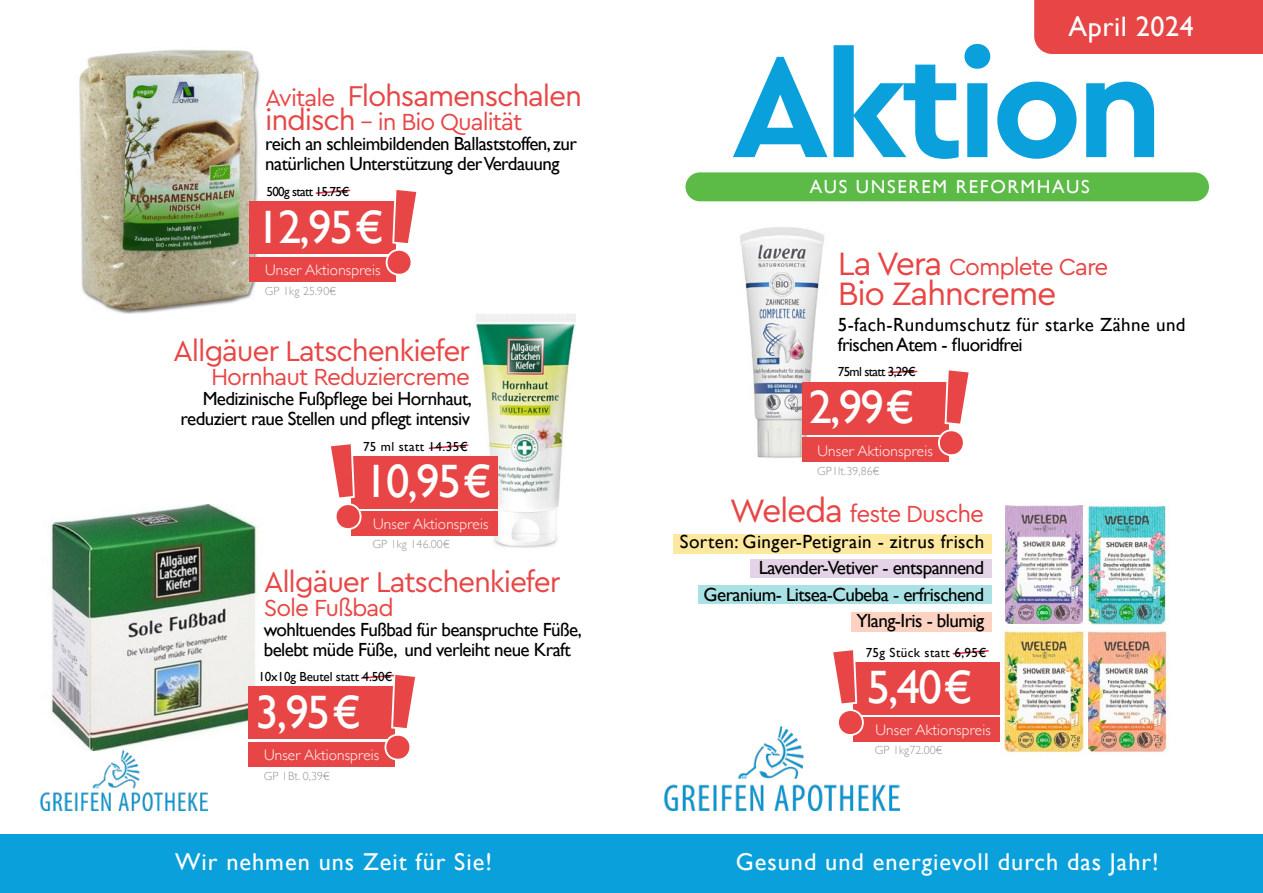
<style>
.page{position:relative;width:1263px;height:893px;background:#fff}
.page>*{position:absolute;margin:0;border:0;box-sizing:border-box;transform-origin:0 0}
.t1{font:700 149.25px "Cera Pro";letter-spacing:-.04em;color:#0aa0db}
.t2{font:46.8px "Gill Sans";letter-spacing:-.04em;color:#fff}
.t3{font:33.9px "Cera Pro";letter-spacing:-.04em;color:#e84646}
.t4{font:30px "Cera Pro";letter-spacing:-.04em;color:#e84646}
.t5{font:28.2px "Gill Sans";letter-spacing:.02em;color:#fff}
.t6{font:24.3px "Cera Pro";letter-spacing:-.04em;color:#e84646}
.t7{font:24.3px "Gill Sans";letter-spacing:.04em;color:#fff}
.t8{font:19.05px/26.1px "Gill Sans";letter-spacing:-.03em;color:#000;text-align:right}
.t9{font:19.05px/20.1px "Gill Sans";letter-spacing:.02em;color:#000}
.t10{font:18.75px "Gill Sans";letter-spacing:.09em;color:#fff}
.t11{font:300 15.15px "Gill Sans";letter-spacing:.01em;color:#fff}
.t12{font:13.2px "Gill Sans";letter-spacing:.03em;color:#000}
.t13{font:13.2px "Gill Sans";letter-spacing:-.05em;color:#000}
.t14{font:13.2px "Gill Sans";letter-spacing:-.01em;color:#000}
.t15{font:300 11.85px "Gill Sans";letter-spacing:.01em;color:#939598}
.s1{font-size:24.3px}
.s2{font-size:30px}
.s3{font-size:33.9px}
</style>
<div class="page">
<img style="left:740px;top:227px;width:168px;height:231px">
<div style="left:685px;top:172px;width:524px;height:29px;background:#5cba47;border-radius:14px"></div>
<div style="left:1034px;top:0;width:229px;height:54px;background:#e84646"></div>
<div style="left:0;top:834px;width:1263px;height:59px;background:#0aa0db"></div>
<img style="left:665px;top:727px;width:234px;height:83px">
<div style="left:802px;top:382px;width:146px;height:52px;background:#e84646"></div>
<div style="left:802px;top:438px;width:146px;height:24px;background:#e84646"></div>
<svg style="left:935px;top:370px;width:34px;height:88px"></svg>
<svg style="left:887px;top:371px;width:30px;height:2px"></svg>
<svg style="left:952px;top:650px;width:37px;height:4px"></svg>
<img style="left:1088px;top:631px;width:80px;height:123px">
<img style="left:1002px;top:605px;width:83px;height:148px">
<img style="left:1083px;top:505px;width:84px;height:125px">
<img style="left:1005px;top:506px;width:77px;height:118px">
<div style="left:853px;top:662px;width:147px;height:52px;background:#e84646"></div>
<div style="left:853px;top:717px;width:147px;height:25px;background:#e84646"></div>
<svg style="left:829px;top:650px;width:38px;height:88px"></svg>
<div style="left:673px;top:534px;width:319px;height:19px;background:#fce89e"></div>
<div style="left:751px;top:559px;width:241px;height:19px;background:#e4d3e6"></div>
<div style="left:698px;top:585px;width:294px;height:19px;background:#a9e1e5"></div>
<div style="left:851px;top:612px;width:141px;height:20px;background:#fcd2c2"></div>
<img style="left:473px;top:314px;width:102px;height:234px">
<img style="left:50px;top:505px;width:208px;height:246px">
<div style="left:248px;top:686px;width:147px;height:53px;background:#e84646"></div>
<div style="left:248px;top:742px;width:147px;height:25px;background:#e84646"></div>
<svg style="left:361px;top:674px;width:54px;height:87px"></svg>
<img style="left:79px;top:49px;width:223px;height:264px">
<div style="left:249px;top:202px;width:147px;height:52px;background:#e84646"></div>
<div style="left:249px;top:257px;width:147px;height:25px;background:#e84646"></div>
<svg style="left:315px;top:190px;width:35px;height:4px"></svg>
<svg style="left:383px;top:190px;width:34px;height:86px"></svg>
<div style="left:351px;top:456px;width:147px;height:52px;background:#e84646"></div>
<div style="left:351px;top:511px;width:147px;height:25px;background:#e84646"></div>
<svg style="left:331px;top:444px;width:33px;height:86px"></svg>
<svg style="left:428px;top:444px;width:41px;height:5px"></svg>
<img style="left:41px;top:751px;width:166px;height:59px">
<h3 class="t4" style="left:265px;top:76px;width:318px"><span class="s1">Avitale</span> Flohsamenschalen</h3>
<p class="t6" style="left:265px;top:106px;width:259px"><span class="s2">indisch</span> - in Bio Qualität</p>
<p class="t8" style="left:265px;top:133px;width:313px;line-height:20.1px;text-align:left">reich an schleimbildenden Ballaststoffen, zur natürlichen Unterstützung der Verdauung</p>
<p class="t13" style="left:266px;top:184px;width:84px">500g statt 15.75€</p>
<h2 class="t2" style="left:257px;top:199px;width:129px">12,95€</h2>
<p class="t11" style="left:265px;top:258px;width:117px">Unser Aktionspreis</p>
<p class="t15" style="left:265px;top:281px;width:73px">GP 1kg 25.90€</p>
<h3 class="t4" style="left:173px;top:331px;width:298px">Allgäuer Latschenkiefer</h3>
<p class="t6" style="left:211px;top:361px;width:261px">Hornhaut Reduziercreme</p>
<p class="t8" style="left:181px;top:388px;width:293px;line-height:20.1px">Medizinische Fußpflege bei Hornhaut, reduziert raue Stellen und pflegt intensiv</p>
<p class="t12" style="left:363px;top:438px;width:106px">75 ml statt 14.35€</p>
<h2 class="t2" style="left:365px;top:454px;width:129px">10,95€</h2>
<p class="t11" style="left:373px;top:512px;width:117px">Unser Aktionspreis</p>
<p class="t15" style="left:372px;top:535px;width:79px">GP 1kg 146.00€</p>
<h3 class="t4" style="left:264px;top:562px;width:298px">Allgäuer Latschenkiefer</h3>
<p class="t6" style="left:264px;top:591px;width:132px">Sole Fußbad</p>
<p class="t8" style="left:264px;top:619px;width:320px;line-height:20.1px;text-align:left">wohltuendes Fußbad für beanspruchte Füße, belebt müde Füße, und verleiht neue Kraft</p>
<p class="t14" style="left:258px;top:669px;width:136px">10x10g Beutel statt 4.50€</p>
<h2 class="t2" style="left:255px;top:684px;width:107px">3,95€</h2>
<p class="t11" style="left:264px;top:743px;width:117px">Unser Aktionspreis</p>
<p class="t15" style="left:264px;top:766px;width:68px">GP 1Bt. 0,39€</p>
<h3 class="t5" style="left:1068px;top:9px;width:127px">April 2024</h3>
<h1 class="t1" style="left:731px;top:8px;width:434px">Aktion</h1>
<p class="t10" style="left:810px;top:176px;width:281px">AUS UNSEREM REFORMHAUS</p>
<p class="t6" style="left:838px;top:251px;width:272px"><span class="s3">La Vera</span> Complete Care</p>
<h3 class="t3" style="left:838px;top:271px;width:220px">Bio Zahncreme</h3>
<p class="t9" style="left:838px;top:314px;width:349px">5-fach-Rundumschutz für starke Zähne und frischen Atem - fluoridfrei</p>
<p class="t13" style="left:838px;top:364px;width:79px">75ml statt 3,29€</p>
<h2 class="t2" style="left:809px;top:380px;width:107px">2,99€</h2>
<p class="t11" style="left:817px;top:439px;width:117px">Unser Aktionspreis</p>
<p class="t15" style="left:817px;top:462px;width:64px">GP1lt.39,86€</p>
<p class="t6" style="left:729px;top:498px;width:256px"><span class="s3">Weleda</span> feste Dusche</p>
<p class="t8" style="left:680px;top:529px;width:306px">Sorten: Ginger-Petigrain - zitrus frisch Lavender-Vetiver - entspannend Geranium- Litsea-Cubeba - erfrischend Ylang-Iris - blumig</p>
<p class="t12" style="left:866px;top:644px;width:122px">75g Stück statt 6,95€</p>
<h2 class="t2" style="left:867px;top:660px;width:107px">5,40€</h2>
<p class="t11" style="left:875px;top:718px;width:117px">Unser Aktionspreis</p>
<p class="t15" style="left:875px;top:741px;width:69px">GP 1kg72.00€</p>
<p class="t7" style="left:175px;top:847px;width:318px">Wir nehmen uns Zeit für Sie!</p>
<p class="t7" style="left:736px;top:847px;width:424px">Gesund und energievoll durch das Jahr!</p>
</div>
